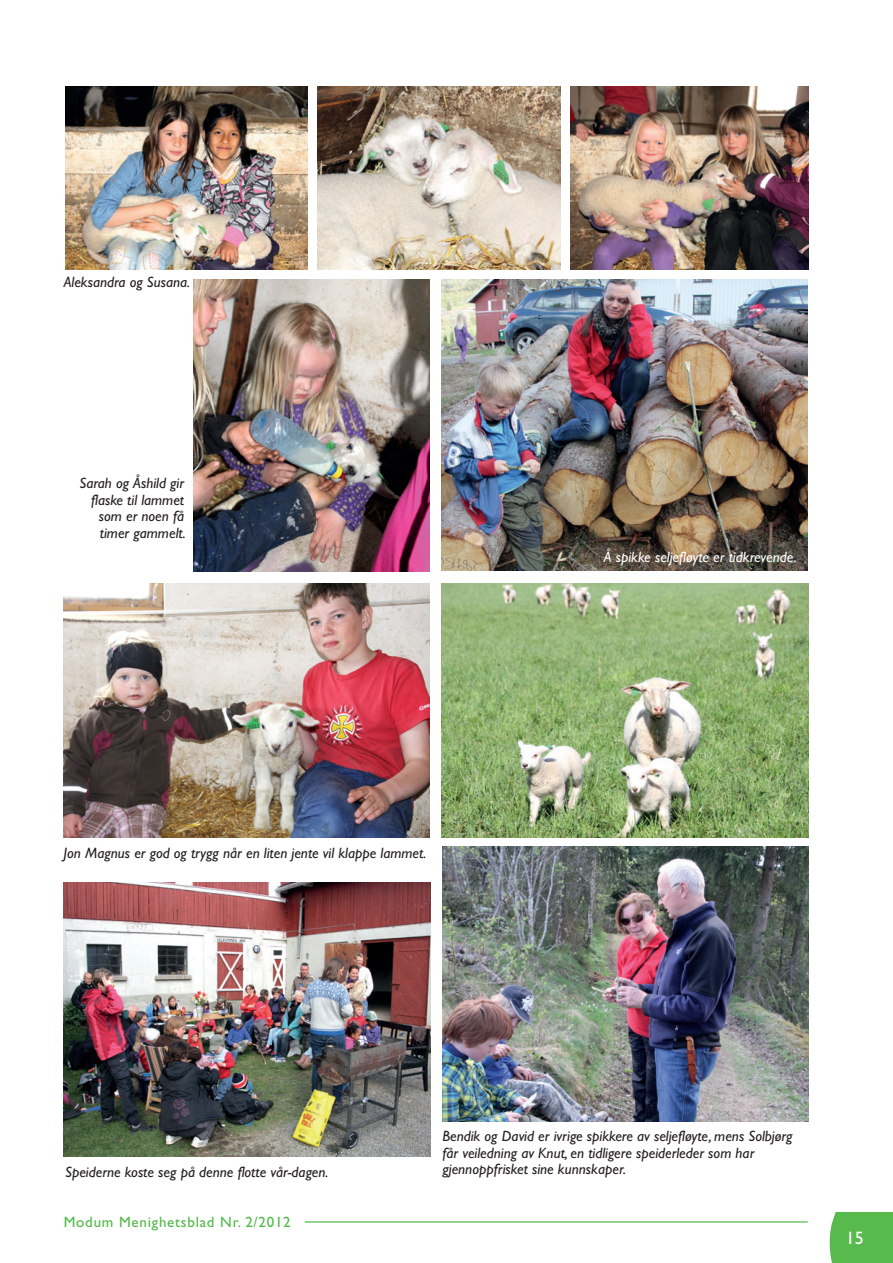
<style>
.page{position:relative;width:893px;height:1263px;background:#fff}
.page>*{position:absolute;margin:0;border:0;box-sizing:border-box;transform-origin:0 0}
.t1{font:18px "Gill Sans";color:#fff}
.t2{font:italic 15px/16.5px "Gill Sans";color:#231f20}
.t3{font:italic 15px "Gill Sans";color:#fff}
.t4{font:15px "Gill Sans";letter-spacing:.05em;color:#51b948}
</style>
<div class="page">
<div style="left:830px;top:1212px;width:63px;height:51px;background:#58ba4c"></div>
<hr style="left:305px;top:1221px;width:502px;height:1px;background:#51b948">
<img style="left:193px;top:280px;width:236px;height:291px">
<img style="left:441px;top:280px;width:367px;height:291px">
<img style="left:63px;top:583px;width:367px;height:255px">
<img style="left:442px;top:583px;width:366px;height:255px">
<img style="left:64px;top:882px;width:366px;height:274px">
<img style="left:442px;top:847px;width:367px;height:274px">
<img style="left:65px;top:86px;width:243px;height:184px">
<img style="left:318px;top:86px;width:242px;height:184px">
<img style="left:571px;top:86px;width:238px;height:184px">
<p class="t2" style="left:64px;top:275px;width:128px">Aleksandra og Susana.</p>
<p class="t2" style="left:80px;top:476px;width:108px;text-align:right">Sarah og Åshild gir flaske til lammet som er noen få timer gammelt.</p>
<p class="t3" style="left:604px;top:552px;width:194px">Å spikke seljefløyte er tidkrevende.</p>
<p class="t2" style="left:64px;top:847px;width:364px">Jon Magnus er god og trygg når en liten jente vil klappe lammet.</p>
<p class="t2" style="left:65px;top:1165px;width:265px">Speiderne koste seg på denne flotte vår-dagen.</p>
<p class="t4" style="left:64px;top:1216px;width:229px">Modum Menighetsblad Nr. 2/2012</p>
<p class="t2" style="left:442px;top:1130px;width:352px">Bendik og David er ivrige spikkere av seljefløyte, mens Solbjørg får veiledning av Knut, en tidligere speiderleder som har gjennoppfrisket sine kunnskaper.</p>
<p class="t1" style="left:846px;top:1231px;width:19px">15</p>
</div>
